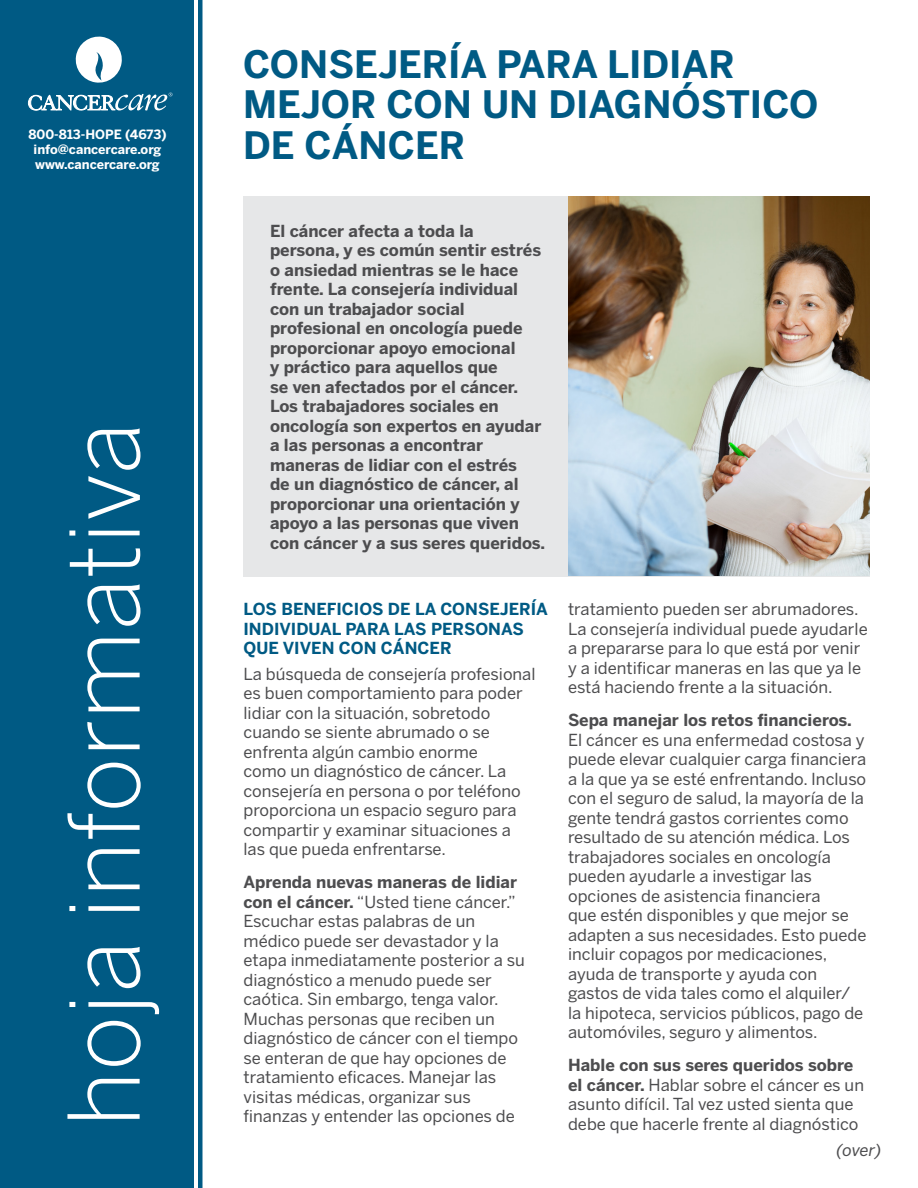
<style>
.page{position:relative;width:918px;height:1188px;background:#fff}
.page>*{position:absolute;margin:0;border:0;box-sizing:border-box;transform-origin:0 0}
.t1{font:300 97.5px "Benton Sans";color:#fff}
.t2{font:700 37.5px/40.5px "Benton Sans";color:#005a84}
.t3{font:16.5px/19.5px "Benton Sans";color:#4d4d4f}
.t4{font:700 16.5px/19.5px "Benton Sans";color:#4d4d4f}
.t5{font:700 16.5px/19.5px "Benton Sans";color:#005a84}
.t6{font:italic 16.5px "Benton Sans";color:#4d4d4f}
.t7{font:700 12.75px/15px "Benton Sans";color:#fff;text-align:center}
.s1{font-weight:700}
</style>
<div class="page">
<div style="left:0;top:0;width:193px;height:1188px;background:#005a84"></div>
<hr style="left:198px;top:0;width:4px;height:1188px;background:#005a84">
<div style="left:243px;top:197px;width:626px;height:380px;background:#e6e7e8"></div>
<svg style="left:75px;top:36px;width:47px;height:47px"></svg>
<svg style="left:28px;top:93px;width:144px;height:17px"></svg>
<img style="left:568px;top:197px;width:301px;height:379px">
<p class="t7" style="left:28px;top:126px;width:140px">800-813-HOPE (4673) info@cancercare.org www.cancercare.org</p>
<h1 class="t1" style="left:47px;top:1127px;width:706px;rotate:-90deg">hoja informativa</h1>
<h2 class="t2" style="left:243px;top:43px;width:577px">CONSEJERÍA PARA LIDIAR<br>MEJOR CON UN DIAGNÓSTICO<br>DE CÁNCER</h2>
<p class="t4" style="left:270px;top:221px;width:277px">El cáncer afecta a toda la persona, y es común sentir estrés o ansiedad mientras se le hace frente. La consejería individual con un trabajador social profesional en oncología puede proporcionar apoyo emocional<br>y práctico para aquellos que<br>se ven afectados por el cáncer.<br>Los trabajadores sociales en oncología son expertos en ayudar a las personas a encontrar maneras de lidiar con el estrés<br>de un diagnóstico de cáncer, al proporcionar una orientación y apoyo a las personas que viven con cáncer y a sus seres queridos.</p>
<p class="t5" style="left:244px;top:599px;width:306px">LOS BENEFICIOS DE LA CONSEJERÍA<br>INDIVIDUAL PARA LAS PERSONAS<br>QUE VIVEN CON CÁNCER</p>
<p class="t3" style="left:244px;top:664px;width:294px">La búsqueda de consejería profesional es buen comportamiento para poder lidiar con la situación, sobretodo cuando se siente abrumado o se enfrenta algún cambio enorme<br>como un diagnóstico de cáncer. La consejería en persona o por teléfono proporciona un espacio seguro para compartir y examinar situaciones a las que pueda enfrentarse.</p>
<p class="t3" style="left:244px;top:872px;width:283px"><span class="s1">Aprenda nuevas maneras de lidiar con el cáncer.</span> “Usted tiene cáncer.” Escuchar estas palabras de un médico puede ser devastador y la etapa inmediatamente posterior a su diagnóstico a menudo puede ser caótica. Sin embargo, tenga valor.<br>Muchas personas que reciben un diagnóstico de cáncer con el tiempo se enteran de que hay opciones de tratamiento eficaces. Manejar las visitas médicas, organizar sus finanzas y entender las opciones de</p>
<p class="t3" style="left:568px;top:599px;width:301px">tratamiento pueden ser abrumadores.<br>La consejería individual puede ayudarle a prepararse para lo que está por venir y a identificar maneras en las que ya le está haciendo frente a la situación.</p>
<p class="t4" style="left:568px;top:710px;width:285px">Sepa manejar los retos financieros.</p>
<p class="t3" style="left:568px;top:730px;width:300px">El cáncer es una enfermedad costosa y puede elevar cualquier carga financiera a la que ya se esté enfrentando. Incluso con el seguro de salud, la mayoría de la gente tendrá gastos corrientes como resultado de su atención médica. Los trabajadores sociales en oncología pueden ayudarle a investigar las opciones de asistencia financiera<br>que estén disponibles y que mejor se adapten a sus necesidades. Esto puede incluir copagos por medicaciones, ayuda de transporte y ayuda con gastos de vida tales como el alquiler/ la hipoteca, servicios públicos, pago de automóviles, seguro y alimentos.</p>
<p class="t3" style="left:568px;top:1055px;width:297px"><span class="s1">Hable con sus seres queridos sobre el cáncer.</span> Hablar sobre el cáncer es un asunto difícil. Tal vez usted sienta que</p>
<p class="t3" style="left:568px;top:1114px;width:292px">debe que hacerle frente al diagnóstico</p>
<p class="t6" style="left:836px;top:1140px;width:47px">(over)</p>
</div>
